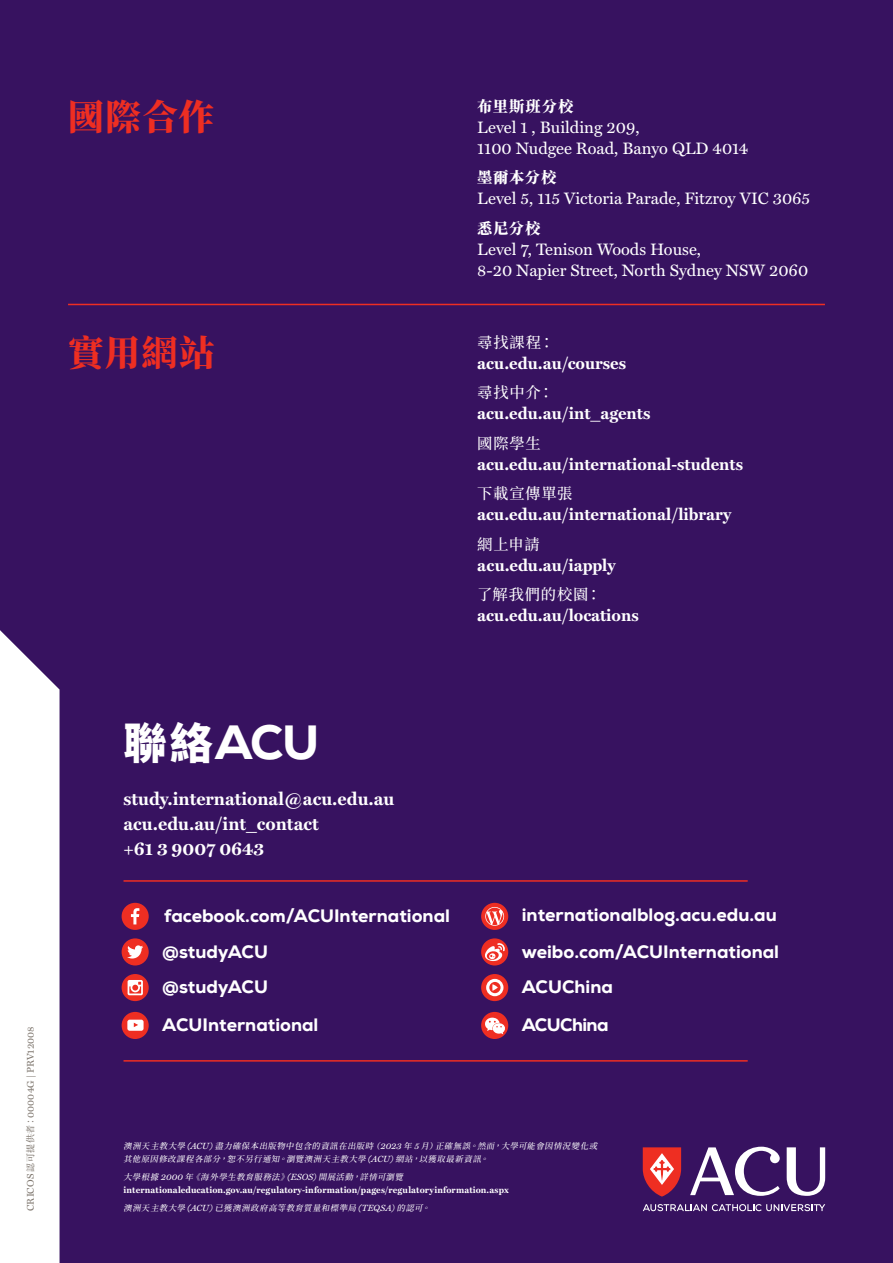
<style>
.page{position:relative;width:893px;height:1263px;background:#371260}
.page>*{position:absolute;margin:0;border:0;box-sizing:border-box;transform-origin:0 0}
._10_Heading_-_Nexa{font:800 48px "Nexa";color:#fff}
._7_Body_bold{font:900 35.7px "Noto Serif CJ Ktc";letter-spacing:.035em;color:#ee2e22}
.t1{font:800 18px "Nexa";color:#fff}
.t2{font:700 18px "Miller Text";color:#fff}
.t3{font:800 18px "Nexa";letter-spacing:-.035em;color:#fff}
._7_Body_bold-2{font:16.65px/21px "Miller Text";color:#fff}
._7_Body_bold-3{font:700 16.65px "Miller Text";color:#fff}
._7_Body_bold-4{font:500 15.3px "Noto Serif CJ Ktc";letter-spacing:.05em;color:#fff}
._7_Body_bold-5{font:900 15.3px "Noto Serif CJ Ktc";letter-spacing:.055em;color:#fff}
._07_CRICOS_code{font:9.75px "Miller Text";letter-spacing:.01em;color:#7f776f}
._07_CRICOS_code-2{font:700 9px "Miller Text";letter-spacing:.015em;color:#fff}
._07_CRICOS_code-3{font:italic 500 8.25px/13.5px "Noto Serif CJ Ktc";color:#fff}
.s1{font-family:"Noto Serif CJ Ktc";font-weight:500;font-size:9px}
.s2{font-family:"Noto Sans CJ Ktc";font-weight:900;font-size:43.2px}
.s3{font-family:"Miller Text";font-weight:400;font-size:9px}
</style>
<div class="page">
<hr style="left:68px;top:304px;width:757px;height:1px;background:#ee2e22">
<svg style="left:643px;top:1147px;width:38px;height:49px;background:#d44a4e"></svg>
<svg style="left:643px;top:1204px;width:182px;height:7px"></svg>
<svg style="left:787px;top:1147px;width:38px;height:49px"></svg>
<svg style="left:690px;top:1147px;width:90px;height:49px"></svg>
<hr style="left:124px;top:880px;width:624px;height:2px;background:#ee2e22">
<hr style="left:124px;top:1060px;width:624px;height:1px;background:#ee2e22">
<div style="left:122px;top:903px;width:27px;height:27px;background:#ee2e22;border-radius:50%"></div>
<svg style="left:131px;top:908px;width:8px;height:16px"></svg>
<div style="left:481px;top:903px;width:27px;height:27px;background:#ee2e22;border-radius:50%"></div>
<svg style="left:485px;top:907px;width:19px;height:19px"></svg>
<div style="left:122px;top:938px;width:27px;height:27px;background:#ee2e22;border-radius:50%"></div>
<svg style="left:127px;top:945px;width:16px;height:13px"></svg>
<div style="left:481px;top:938px;width:27px;height:27px;background:#ee2e22;border-radius:50%"></div>
<svg style="left:485px;top:942px;width:20px;height:19px"></svg>
<div style="left:122px;top:1012px;width:27px;height:27px;background:#ee2e22;border-radius:50%"></div>
<svg style="left:127px;top:1020px;width:17px;height:11px"></svg>
<svg style="left:122px;top:974px;width:27px;height:27px"></svg>
<svg style="left:128px;top:980px;width:15px;height:15px"></svg>
<div style="left:481px;top:974px;width:27px;height:27px;background:#ee2e22;border-radius:50%"></div>
<svg style="left:486px;top:979px;width:17px;height:17px"></svg>
<div style="left:481px;top:1012px;width:27px;height:27px;background:#ee2e22;border-radius:50%"></div>
<svg style="left:485px;top:1017px;width:21px;height:17px"></svg>
<p class="_7_Body_bold" style="left:68px;top:97px;width:148px">國際合作</p>
<p class="_7_Body_bold-5" style="left:477px;top:97px;width:98px">布里斯班分校</p>
<p class="_7_Body_bold-2" style="left:477px;top:115px;width:272px">Level 1 , Building 209,<br>1100 Nudgee Road, Banyo QLD 4014</p>
<p class="_7_Body_bold-5" style="left:477px;top:169px;width:81px">墨爾本分校</p>
<p class="_7_Body_bold-2" style="left:477px;top:187px;width:335px">Level 5, 115 Victoria Parade, Fitzroy VIC 3065</p>
<p class="_7_Body_bold-5" style="left:477px;top:219px;width:65px">悉尼分校</p>
<p class="_7_Body_bold-2" style="left:477px;top:237px;width:332px">Level 7, Tenison Woods House,<br>8-20 Napier Street, North Sydney NSW 2060</p>
<p class="_7_Body_bold" style="left:68px;top:333px;width:148px">實用網站</p>
<p class="_7_Body_bold-4" style="left:477px;top:334px;width:79px">尋找課程：</p>
<p class="_7_Body_bold-3" style="left:477px;top:350px;width:150px">acu.edu.au/courses</p>
<p class="_7_Body_bold-4" style="left:477px;top:384px;width:78px">尋找中介：</p>
<p class="_7_Body_bold-3" style="left:477px;top:400px;width:175px">acu.edu.au/int_agents</p>
<p class="_7_Body_bold-4" style="left:477px;top:435px;width:65px">國際學生</p>
<p class="_7_Body_bold-3" style="left:477px;top:451px;width:267px">acu.edu.au/international-students</p>
<p class="_7_Body_bold-4" style="left:477px;top:485px;width:97px">下載宣傳單張</p>
<p class="_7_Body_bold-3" style="left:477px;top:501px;width:256px">acu.edu.au/international/library</p>
<p class="_7_Body_bold-4" style="left:477px;top:536px;width:64px">網上申請</p>
<p class="_7_Body_bold-3" style="left:477px;top:552px;width:140px">acu.edu.au/iapply</p>
<p class="_7_Body_bold-4" style="left:477px;top:586px;width:126px">了解我們的校園：</p>
<p class="_7_Body_bold-3" style="left:477px;top:602px;width:163px">acu.edu.au/locations</p>
<p class="_07_CRICOS_code" style="left:23px;top:1211px;width:186px;rotate:-90deg">CRICOS <span class="s1">認可提供者：</span>00004G | PRV12008</p>
<p class="_10_Heading_-_Nexa" style="left:124px;top:711px;width:197px"><span class="s2">聯絡</span>ACU</p>
<p class="t2" style="left:124px;top:785px;width:272px">study.international@acu.edu.au</p>
<p class="t2" style="left:124px;top:809px;width:197px">acu.edu.au/int_contact</p>
<p class="t2" style="left:124px;top:834px;width:142px">+61 3 9007 0643</p>
<p class="t1" style="left:164px;top:904px;width:287px">facebook.com/ACUInternational</p>
<p class="t1" style="left:162px;top:940px;width:107px">@studyACU</p>
<p class="t1" style="left:522px;top:904px;width:256px">internationalblog.acu.edu.au</p>
<p class="t1" style="left:522px;top:940px;width:259px">weibo.com/ACUInternational</p>
<p class="t1" style="left:162px;top:976px;width:107px">@studyACU</p>
<p class="t1" style="left:522px;top:975px;width:93px">ACUChina</p>
<p class="t1" style="left:162px;top:1013px;width:158px">ACUInternational</p>
<p class="t3" style="left:522px;top:1013px;width:88px">ACUChina</p>
<p class="_07_CRICOS_code-3" style="left:124px;top:1139px;width:479px">澳洲天主教大學 <span class="s3">(A C U)</span> 盡力確保本出版物中包含的資訊在出版時（<span class="s3">2 02 3</span> 年 <span class="s3">5</span> 月）正確無誤。然而，大學可能會因情況變化或其他原因修改課程各部分，恕不另行通知。瀏覽澳洲天主教大學 <span class="s3">(A C U)</span> 網站，以獲取最新資訊。</p>
<p class="_07_CRICOS_code-3" style="left:124px;top:1170px;width:285px">大學根據 <span class="s3">2 0 0 0</span> 年《海外學生教育服務法》<span class="s3">(ES OS)</span> 開展活動，詳情可瀏覽</p>
<p class="_07_CRICOS_code-2" style="left:124px;top:1183px;width:387px">internationaleducation.gov.au/regulatory-information/pages/regulatoryinformation.aspx</p>
<p class="_07_CRICOS_code-3" style="left:124px;top:1201px;width:312px">澳洲天主教大學 <span class="s3">(A C U)</span> 已獲澳洲政府高等教育質量和標準局 <span class="s3">( TE Q SA)</span> 的認可。</p>
</div>
